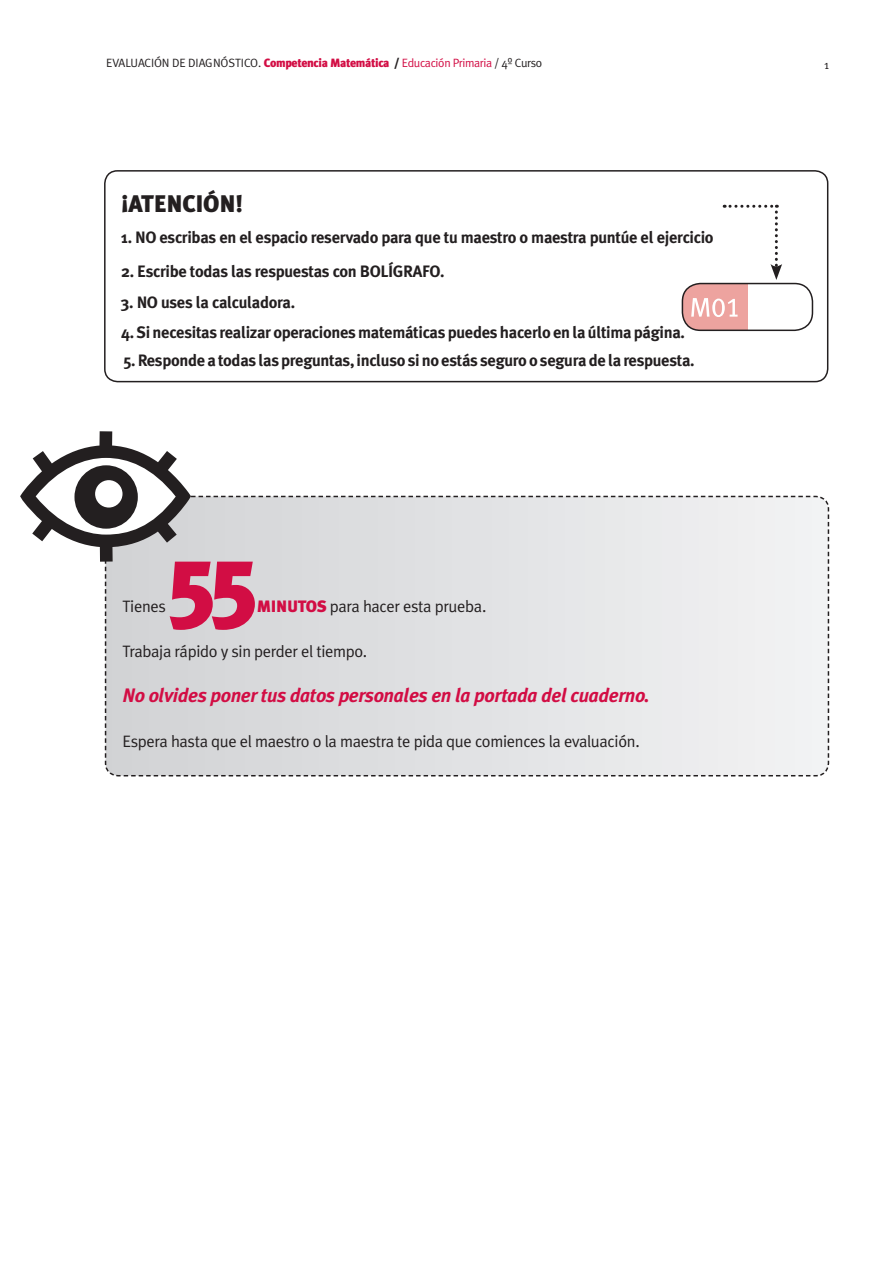
<style>
.page{position:relative;width:893px;height:1263px;background:#fff}
.page>*{position:absolute;margin:0;border:0;box-sizing:border-box;transform-origin:0 0}
.t1{font:900 96px "Meta Plus";color:#d20d44}
.t2{font:900 24px "Meta Plus";letter-spacing:-.01em;color:#231f20}
.t3{font:italic 700 19.5px "Meta Plus";letter-spacing:-.02em;color:#d20d44}
.t4{font:700 16.5px "Meta Plus";letter-spacing:-.02em;color:#231f20}
.t5{font:16.5px "Meta Plus";letter-spacing:-.02em;color:#231f20}
.t6{font:900 16.5px "Meta Plus";color:#d20d44}
.t7{font:12px "Meta Plus";letter-spacing:-.03em;color:#231f20}
.s1{font-weight:900;color:#d20d44}
.s2{font-weight:900}
.s3{color:#d20d44}
</style>
<div class="page">
<svg style="left:104px;top:495px;width:726px;height:282px"></svg>
<svg style="left:20px;top:431px;width:792px;height:327px"></svg>
<div style="left:104px;top:170px;width:724px;height:212px;border:2px solid #231f20;border-radius:13px"></div>
<div style="left:682px;top:284px;width:65px;height:46px;background:#eda39f"></div>
<div style="left:682px;top:283px;width:131px;height:48px;border:2px solid #231f20;border-radius:18px"></div>
<svg style="left:691px;top:298px;width:47px;height:19px"></svg>
<svg style="left:724px;top:205px;width:58px;height:75px"></svg>
<p class="t7" style="left:106px;top:56px;width:438px">EVALUACIÓN DE DIAGNÓSTICO. <span class="s1">Competencia Matemática</span> <span class="s2">/</span> <span class="s3">Educación Primaria</span> / 4º Curso</p>
<p class="t7" style="left:824px;top:58px;width:6px">1</p>
<h2 class="t2" style="left:121px;top:190px;width:123px">¡ATENCIÓN!</h2>
<p class="t4" style="left:121px;top:228px;width:594px">1. NO escribas en el espacio reservado para que tu maestro o maestra puntúe el ejercicio</p>
<p class="t4" style="left:121px;top:262px;width:325px">2. Escribe todas las respuestas con BOLÍGRAFO.</p>
<p class="t4" style="left:121px;top:292px;width:176px">3. NO uses la calculadora.</p>
<p class="t4" style="left:121px;top:322px;width:565px">4. Si necesitas realizar operaciones matemáticas puedes hacerlo en la última página.</p>
<p class="t4" style="left:123px;top:351px;width:573px">5. Responde a todas las preguntas, incluso si no estás seguro o segura de la respuesta.</p>
<h1 class="t1" style="left:169px;top:523px;width:90px">55</h1>
<p class="t6" style="left:257px;top:597px;width:11px">minutos</p>
<p class="t5" style="left:330px;top:597px;width:158px">para hacer esta prueba.</p>
<p class="t5" style="left:123px;top:642px;width:246px">Trabaja rápido y sin perder el tiempo.</p>
<p class="t3" style="left:123px;top:684px;width:529px">No olvides poner tus datos personales en la portada del cuaderno.</p>
<p class="t5" style="left:123px;top:732px;width:519px">Espera hasta que el maestro o la maestra te pida que comiences la evaluación.</p>
<p class="t5" style="left:123px;top:597px;width:45px">Tienes</p>
</div>
